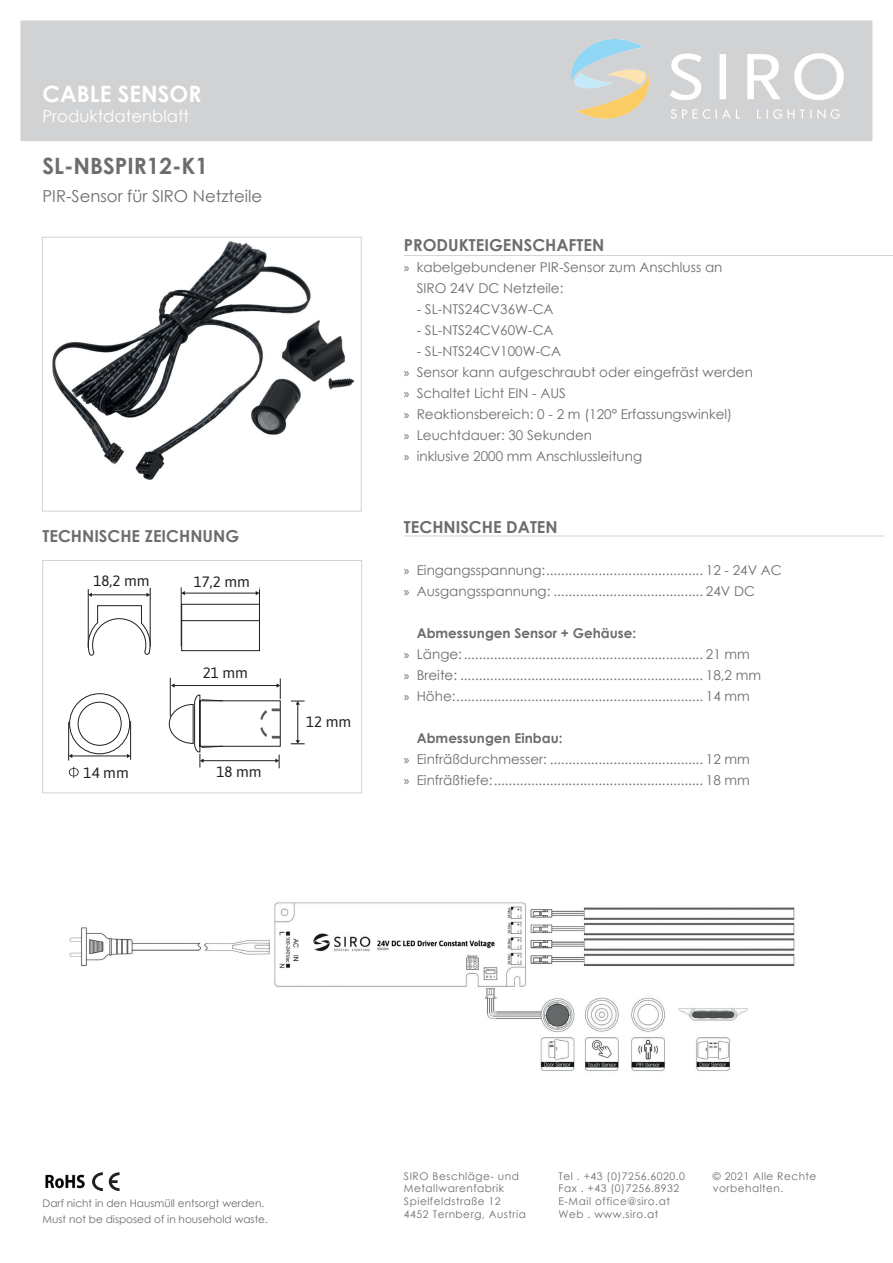
<style>
.page{position:relative;width:893px;height:1263px;background:#fff}
.page>*{position:absolute;margin:0;border:0;box-sizing:border-box;transform-origin:0 0}
.t1{font:700 22.5px "Century Gothic";color:#6c6d70}
.t2{font:700 22.5px "Century Gothic";color:#fff}
.t3{font:700 16.5px "Century Gothic";color:#6c6d70}
.t4{font:16.5px "Century Gothic";color:#6c6d70}
.t5{font:16.5px "Century Gothic";color:#fff}
.t6{font:15px "Asap";color:#231f20}
.t7{font:13.5px/21px "Century Gothic";color:#6c6d70}
.t8{font:10.5px/12.6px "Century Gothic";letter-spacing:.05em;color:#6c6d70}
.t9{font:10.5px/16.2px "Century Gothic";color:#6c6d70}
.s1{font-family:"Myriad Pro"}
.s2{font-weight:700}
</style>
<div class="page">
<div style="left:21px;top:21px;width:851px;height:120px;background:#d1d2d4"></div>
<img style="left:571px;top:40px;width:272px;height:78px">
<img style="left:45px;top:1174px;width:40px;height:15px">
<svg style="left:92px;top:1172px;width:27px;height:19px"></svg>
<img style="left:52px;top:241px;width:303px;height:239px">
<div style="left:42px;top:237px;width:319px;height:274px;border:1px solid #d1d2d4"></div>
<hr style="left:404px;top:255px;width:489px;height:1px;background:#d1d2d4">
<hr style="left:404px;top:536px;width:480px;height:1px;background:#d1d2d4">
<img style="left:69px;top:902px;width:726px;height:169px">
<div style="left:43px;top:560px;width:319px;height:233px;border:1px solid #d1d2d4"></div>
<hr style="left:297px;top:704px;width:1px;height:37px;background:#231f20">
<svg style="left:291px;top:740px;width:14px;height:4px"></svg>
<svg style="left:291px;top:701px;width:14px;height:4px"></svg>
<svg style="left:169px;top:678px;width:112px;height:90px"></svg>
<svg style="left:69px;top:767px;width:10px;height:11px"></svg>
<hr style="left:68px;top:722px;width:1px;height:38px;background:#231f20">
<svg style="left:69px;top:693px;width:62px;height:65px"></svg>
<hr style="left:130px;top:721px;width:1px;height:39px;background:#231f20">
<svg style="left:87px;top:605px;width:64px;height:51px"></svg>
<hr style="left:150px;top:588px;width:1px;height:59px;background:#231f20">
<hr style="left:91px;top:594px;width:56px;height:1px;background:#231f20">
<svg style="left:146px;top:593px;width:4px;height:4px"></svg>
<hr style="left:88px;top:589px;width:1px;height:59px;background:#231f20">
<svg style="left:181px;top:603px;width:79px;height:48px"></svg>
<hr style="left:259px;top:589px;width:1px;height:59px;background:#231f20">
<hr style="left:184px;top:593px;width:72px;height:1px;background:#231f20">
<hr style="left:181px;top:587px;width:1px;height:59px;background:#231f20">
<h1 class="t2" style="left:43px;top:77px;width:160px">CABLE SENSOR</h1>
<p class="t5" style="left:43px;top:105px;width:148px">Produktdatenblatt</p>
<h1 class="t1" style="left:43px;top:149px;width:167px">SL-NBSPIR12-K1</h1>
<p class="t4" style="left:43px;top:184px;width:221px">PIR-Sensor für SIRO Netzteile</p>
<p class="t3" style="left:43px;top:523px;width:198px">TECHNISCHE ZEICHNUNG</p>
<p class="t6" style="left:94px;top:571px;width:58px">18,2 mm</p>
<p class="t6" style="left:194px;top:571px;width:58px">17,2 mm</p>
<p class="t6" style="left:84px;top:762px;width:47px">14 mm</p>
<p class="t6" style="left:203px;top:662px;width:47px">21 mm</p>
<p class="t6" style="left:216px;top:762px;width:47px">18 mm</p>
<p class="t6" style="left:306px;top:711px;width:47px">12 mm</p>
<p class="t3" style="left:404px;top:232px;width:202px">PRODUKTEIGENSCHAFTEN</p>
<p class="t7" style="left:417px;top:256px;width:307px;text-indent:-13px"><span class="s1">»</span> kabelgebundener PIR-Sensor zum Anschluss an<br>SIRO 24V DC Netzteile:</p>
<p class="t7" style="left:417px;top:298px;width:138px">- SL-NTS24CV36W-CA</p>
<p class="t7" style="left:417px;top:319px;width:138px">- SL-NTS24CV60W-CA</p>
<p class="t7" style="left:404px;top:340px;width:350px;text-indent:13px">- SL-NTS24CV100W-CA<br><span class="s1">»</span> Sensor kann aufgeschraubt oder eingefräst werden <span class="s1">»</span> Schaltet Licht EIN - AUS<br><span class="s1">»</span> Reaktionsbereich: 0 - 2 m (120° Erfassungswinkel)<br><span class="s1">»</span> Leuchtdauer: 30 Sekunden<br><span class="s1">»</span> inklusive 2000 mm Anschlussleitung</p>
<p class="t3" style="left:404px;top:514px;width:155px">TECHNISCHE DATEN</p>
<p class="t7" style="left:404px;top:559px;width:379px"><span class="s1">»</span> Eingangsspannung:.......................................... 12 - 24V AC <span class="s1">»</span> Ausgangsspannung: ........................................ 24V DC</p>
<p class="t7" style="left:404px;top:622px;width:359px;text-indent:13px"><span class="s2">Abmessungen Sensor + Gehäuse:<br></span><span class="s1">»</span> Länge:................................................................ 21 mm<br><span class="s1">»</span> Breite: ................................................................. 18,2 mm <span class="s1">»</span> Höhe:.................................................................. 14 mm</p>
<p class="t7" style="left:404px;top:727px;width:347px;text-indent:13px"><span class="s2">Abmessungen Einbau:<br></span><span class="s1">»</span> Einfräßdurchmesser: ......................................... 12 mm <span class="s1">»</span> Einfräßtiefe:........................................................ 18 mm</p>
<p class="t9" style="left:43px;top:1194px;width:227px">Darf nicht in den Hausmüll entsorgt werden.<br>Must not be disposed of in household waste.</p>
<p class="t8" style="left:404px;top:1169px;width:124px">SIRO Beschläge- und<br>Metallwarenfabrik<br>Spielfeldstraße 12<br>4452 Ternberg, Austria</p>
<p class="t8" style="left:558px;top:1169px;width:128px">Tel . +43 (0)7256.6020.0<br>Fax . +43 (0)7256.8932<br>E-Mail office@siro.at<br>Web . www.siro.at</p>
<p class="t8" style="left:713px;top:1169px;width:105px">© 2021 Alle Rechte vorbehalten.</p>
</div>
